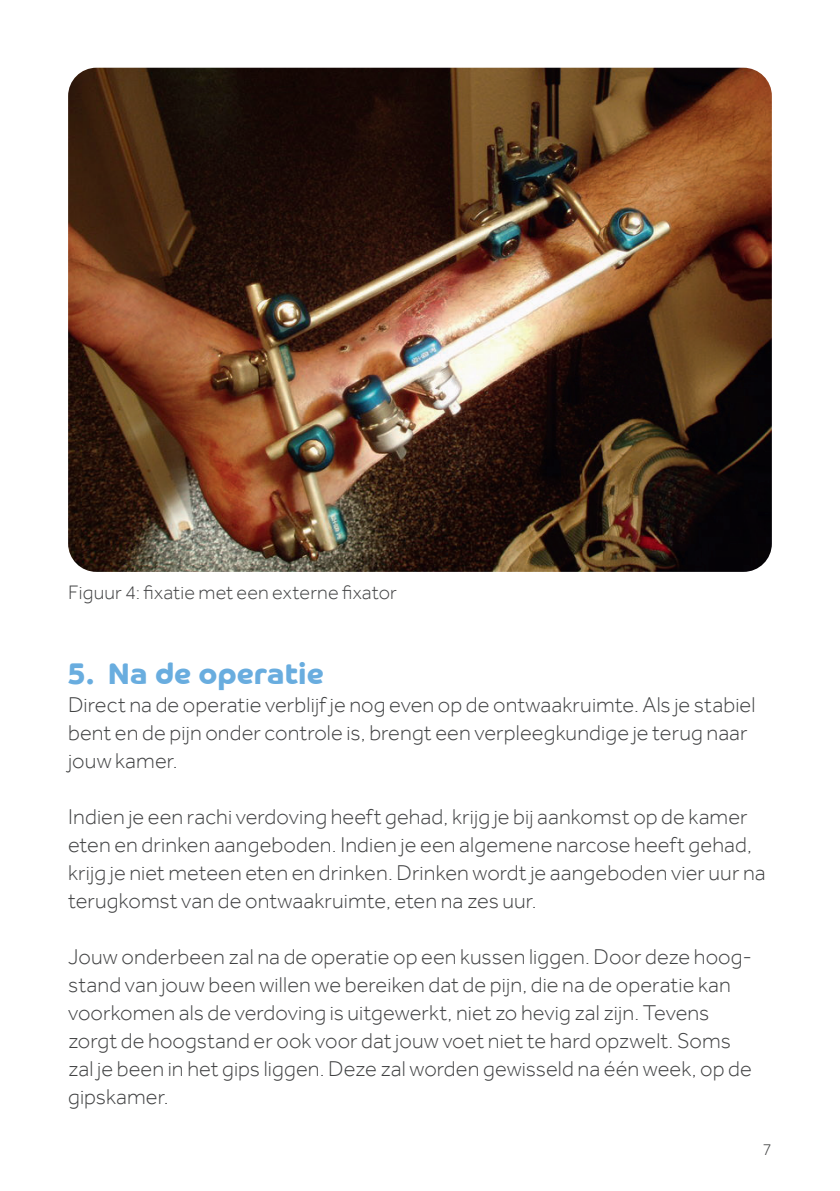
<style>
.page{position:relative;width:840px;height:1191px;background:#fff}
.page>*{position:absolute;margin:0;border:0;box-sizing:border-box;transform-origin:0 0}
.t1{font:700 30px "Co Headline";letter-spacing:.005em;color:#69addf}
.t2{font:300 22px/28px "Effra";letter-spacing:.005em;color:#414243}
.t3{font:300 20px "Effra";letter-spacing:.01em;color:#414243}
.t4{font:300 17px "Effra";color:#414243}
</style>
<div class="page">
<img style="left:68px;top:68px;width:703px;height:504px">
<p class="t3" style="left:68px;top:581px;width:330px">Figuur 4: fixatie met een externe fixator</p>
<h1 class="t1" style="left:68px;top:657px;width:257px">5. Na de operatie</h1>
<p class="t2" style="left:68px;top:691px;width:688px">Direct na de operatie verblijf je nog even op de ontwaakruimte. Als je stabiel bent en de pijn onder controle is, brengt een verpleegkundige je terug naar jouw kamer.</p>
<p class="t2" style="left:68px;top:803px;width:698px">Indien je een rachi verdoving heeft gehad, krijg je bij aankomst op de kamer eten en drinken aangeboden. Indien je een algemene narcose heeft gehad, krijg je niet meteen eten en drinken. Drinken wordt je aangeboden vier uur na terugkomst van de ontwaakruimte, eten na zes uur.</p>
<p class="t2" style="left:68px;top:943px;width:685px">Jouw onderbeen zal na de operatie op een kussen liggen. Door deze hoog&shy;stand van jouw been willen we bereiken dat de pijn, die na de operatie kan voorkomen als de verdoving is uitgewerkt, niet zo hevig zal zijn. Tevens zorgt de hoogstand er ook voor dat jouw voet niet te hard opzwelt. Soms zal je been in het gips liggen. Deze zal worden gewisseld na één week, op de gipskamer.</p>
<p class="t4" style="left:762px;top:1140px;width:11px">7</p>
</div>
